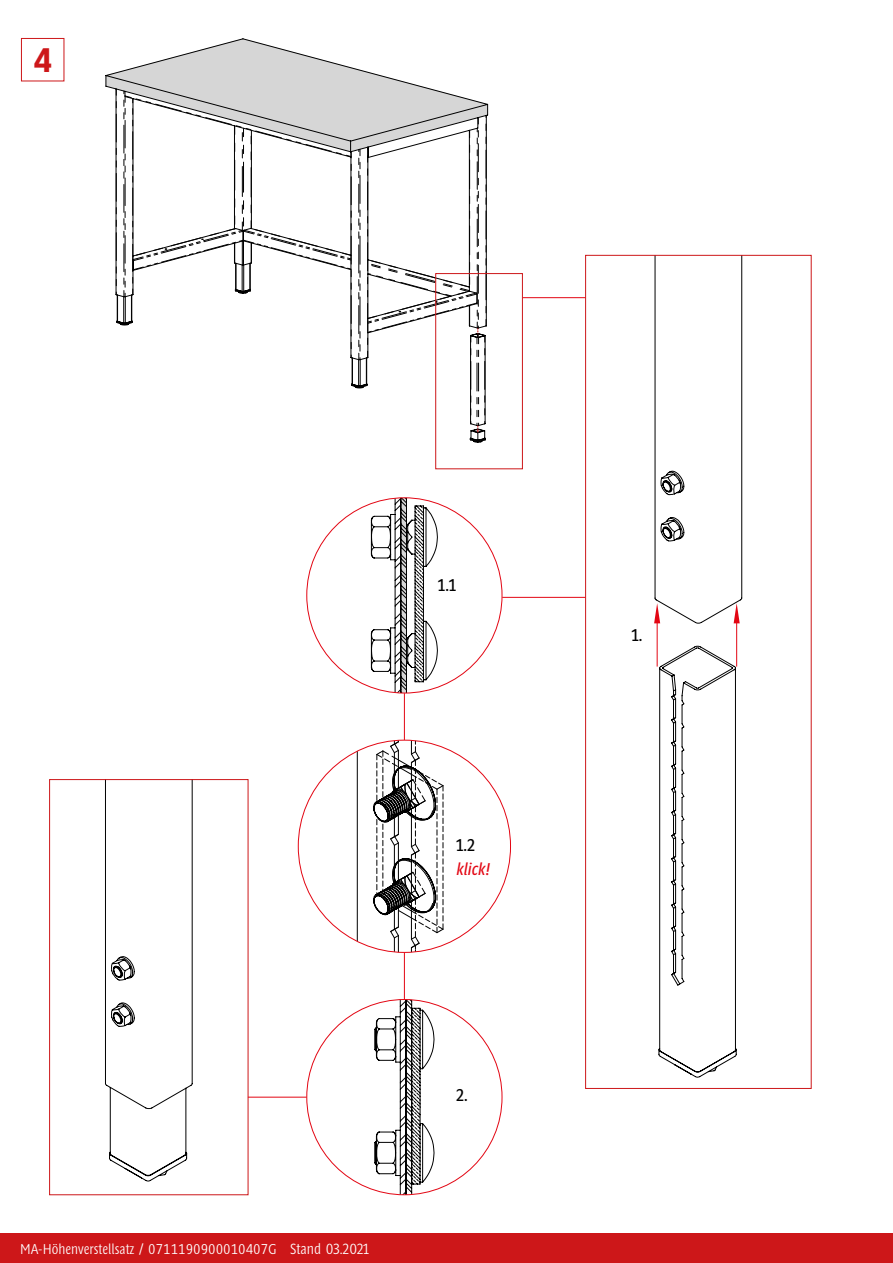
<style>
.page{position:relative;width:893px;height:1263px;background:#fff}
.page>*{position:absolute;margin:0;border:0;box-sizing:border-box;transform-origin:0 0}
.t1{font:36px "Minimala Bold Tf";color:#cd1719}
.t2{font:18px "Minimala";color:#000}
.t3{font:italic 18px "Minimala";letter-spacing:-.005em;color:#e30613}
.t4{font:15px "Minimala Light Tf";color:#fff}
.s1{font-family:"Minimala";font-weight:300;font-size:15.6px}
</style>
<div class="page">
<div style="left:0;top:1233px;width:893px;height:30px;background:#cd1719"></div>
<svg style="left:470px;top:439px;width:16px;height:3px"></svg>
<svg style="left:106px;top:39px;width:382px;height:393px"></svg>
<svg style="left:105px;top:781px;width:88px;height:400px"></svg>
<div style="left:49px;top:779px;width:199px;height:416px;border:1px solid #cd1719"></div>
<svg style="left:654px;top:257px;width:88px;height:820px"></svg>
<div style="left:585px;top:255px;width:226px;height:834px;border:1px solid #cd1719"></div>
<div style="left:21px;top:38px;width:43px;height:43px;border:1px solid #cd1719"></div>
<svg style="left:371px;top:498px;width:67px;height:195px"></svg>
<svg style="left:374px;top:999px;width:60px;height:196px"></svg>
<svg style="left:357px;top:740px;width:87px;height:212px"></svg>
<div style="left:435px;top:273px;width:88px;height:196px;border:1px solid #cd1719"></div>
<hr style="left:657px;top:620px;width:1px;height:46px;background:#e30613">
<svg style="left:654px;top:603px;width:6px;height:20px"></svg>
<hr style="left:736px;top:620px;width:1px;height:46px;background:#e30613">
<svg style="left:734px;top:603px;width:6px;height:20px"></svg>
<hr style="left:404px;top:693px;width:1px;height:47px;background:#e30613">
<hr style="left:404px;top:952px;width:1px;height:47px;background:#e30613">
<hr style="left:523px;top:297px;width:62px;height:1px;background:#e30613">
<hr style="left:502px;top:597px;width:83px;height:1px;background:#e30613">
<hr style="left:248px;top:1097px;width:59px;height:1px;background:#e30613">
<h1 class="t1" style="left:34px;top:41px;width:19px">4</h1>
<p class="t2" style="left:438px;top:576px;width:20px">1.1</p>
<p class="t4" style="left:20px;top:1241px;width:351px">MA-Höhenverstellsatz / 0711190900010407G <span class="s1">Stand 03.2021</span></p>
<p class="t2" style="left:456px;top:836px;width:21px">1.2</p>
<p class="t3" style="left:456px;top:860px;width:36px">klick!</p>
<p class="t2" style="left:456px;top:1086px;width:13px">2.</p>
<p class="t2" style="left:631px;top:626px;width:13px">1.</p>
</div>
